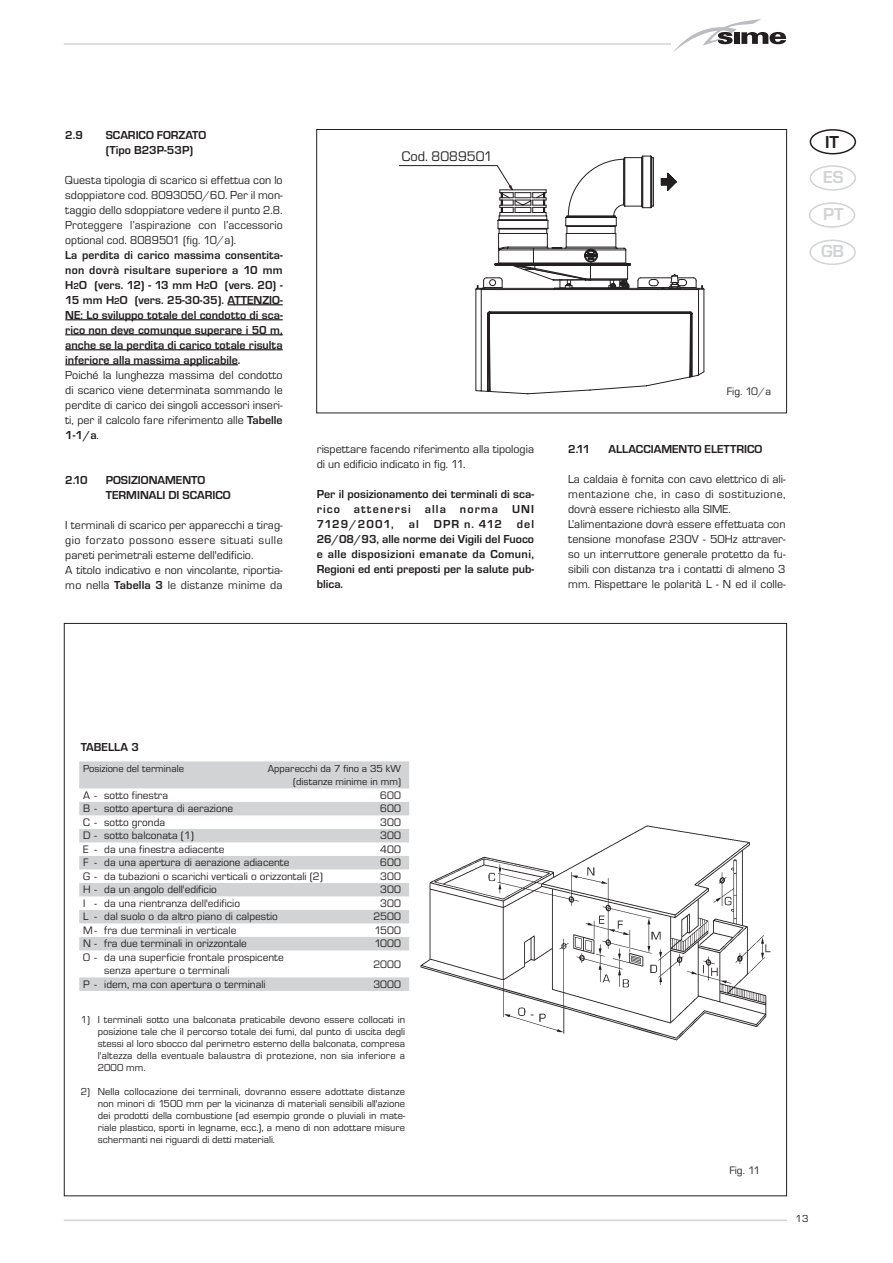
<style>
.page{position:relative;width:893px;height:1263px;background:#fff}
.page>*{position:absolute;margin:0;border:0;box-sizing:border-box;transform-origin:0 0}
.t1{font:700 18px/37.2px "Eurostile T";color:#d1d3d4;text-align:justify}
.t2{font:700 18px "Eurostile T";color:#231f20}
.t3{font:14.4px "Eurostile T";color:#231f20}
.t4{font:12px/15px "Eurostile T";color:#231f20}
.t5{font:700 12px/15px "Eurostile T";color:#231f20}
.t6{font:11.25px/13.5px "Eurostile T";color:#231f20}
.t7{font:10.5px/12px "Eurostile T";color:#231f20;text-align:justify}
.s1{font-size:9px}
.s2{font-weight:700}
</style>
<div class="page">
<hr style="left:64px;top:43px;width:723px;height:2px;background:#d1d3d4">
<hr style="left:64px;top:1220px;width:723px;height:1px;background:#d1d3d4">
<svg style="left:809px;top:129px;width:47px;height:25px"></svg>
<svg style="left:809px;top:165px;width:47px;height:26px"></svg>
<svg style="left:809px;top:202px;width:46px;height:26px"></svg>
<div style="left:671px;top:18px;width:116px;height:36px;background:#fff"></div>
<svg style="left:673px;top:19px;width:113px;height:33px"></svg>
<svg style="left:809px;top:240px;width:46px;height:25px"></svg>
<hr style="left:234px;top:304px;width:46px;height:1px;background:#231f20">
<hr style="left:65px;top:319px;width:87px;height:1px;background:#231f20">
<hr style="left:163px;top:319px;width:68px;height:1px;background:#231f20">
<hr style="left:240px;top:319px;width:40px;height:1px;background:#231f20">
<hr style="left:70px;top:334px;width:53px;height:1px;background:#231f20">
<hr style="left:129px;top:334px;width:50px;height:1px;background:#231f20">
<hr style="left:179px;top:334px;width:46px;height:1px;background:#231f20">
<hr style="left:236px;top:334px;width:47px;height:1px;background:#231f20">
<svg style="left:65px;top:349px;width:19px;height:1px"></svg>
<hr style="left:84px;top:349px;width:60px;height:1px;background:#231f20">
<svg style="left:144px;top:349px;width:14px;height:1px"></svg>
<hr style="left:158px;top:349px;width:39px;height:1px;background:#231f20">
<svg style="left:197px;top:349px;width:86px;height:1px"></svg>
<svg style="left:65px;top:364px;width:38px;height:1px"></svg>
<hr style="left:104px;top:364px;width:134px;height:1px;background:#231f20">
<img style="left:420px;top:825px;width:351px;height:216px">
<div style="left:79px;top:761px;width:330px;height:14px;background:#d1d3d4"></div>
<div style="left:79px;top:775px;width:330px;height:13px;background:#d1d3d4"></div>
<div style="left:79px;top:802px;width:330px;height:13px;background:#d1d3d4"></div>
<div style="left:79px;top:829px;width:330px;height:13px;background:#d1d3d4"></div>
<div style="left:79px;top:856px;width:330px;height:13px;background:#d1d3d4"></div>
<div style="left:79px;top:883px;width:330px;height:13px;background:#d1d3d4"></div>
<div style="left:79px;top:910px;width:330px;height:13px;background:#d1d3d4"></div>
<div style="left:79px;top:937px;width:330px;height:13px;background:#d1d3d4"></div>
<div style="left:79px;top:977px;width:330px;height:14px;background:#d1d3d4"></div>
<svg style="left:475px;top:156px;width:229px;height:238px"></svg>
<div style="left:316px;top:129px;width:471px;height:284px;border:1px solid #231f20"></div>
<p class="t5" style="left:65px;top:128px;width:19px">2.9</p>
<p class="t5" style="left:106px;top:128px;width:102px">SCARICO FORZATO (Tipo B23P-53P)</p>
<p class="t4" style="left:65px;top:173px;width:219px;text-align:justify">Questa tipologia di scarico si effettua con lo sdoppiatore cod. 8093050/60. Per il mon&shy;taggio dello sdoppiatore vedere il punto 2.8.<br>Proteggere l’aspirazione con l’accessorio optional cod. 8089501 (fig. 10/a).</p>
<p class="t5" style="left:65px;top:248px;width:219px;text-align:justify">La perdita di carico massima consentita&shy;non dovrà risultare superiore a 10 mm H<span class="s1">2</span>O (vers. 12) - 13 mm H<span class="s1">2</span>O (vers. 20) - 15 mm H<span class="s1">2</span>O (vers. 25-30-35). ATTENZIO-NE: Lo sviluppo totale del condotto di sca&shy;rico non deve comunque superare i 50 m, anche se la perdita di carico totale risulta inferiore alla massima applicabile.</p>
<p class="t4" style="left:65px;top:368px;width:219px;text-align:justify">Poiché la lunghezza massima del condotto di scarico viene determinata sommando le perdite di carico dei singoli accessori inseri&shy;ti, per il calcolo fare riferimento alle <span class="s2">Tabelle 1-1/a</span>.</p>
<p class="t5" style="left:65px;top:473px;width:24px">2.10</p>
<p class="t5" style="left:106px;top:473px;width:126px">POSIZIONAMENTO<br>TERMINALI DI SCARICO</p>
<p class="t4" style="left:65px;top:518px;width:219px">I terminali di scarico per apparecchi a tirag&shy;gio forzato possono essere situati sulle pareti perimetrali esterne dell'edificio.<br>A titolo indicativo e non vincolante, riportia&shy;mo nella <span class="s2">Tabella 3</span> le distanze minime da</p>
<p class="t3" style="left:402px;top:150px;width:92px">Cod. 8089501</p>
<p class="t4" style="left:317px;top:443px;width:219px">rispettare facendo riferimento alla tipologia di un edificio indicato in fig. 11.</p>
<p class="t5" style="left:317px;top:488px;width:219px;text-align:justify">Per il posizionamento dei terminali di sca&shy;rico attenersi alla norma UNI 7129/2001, al DPR n. 412 del 26/08/93, alle norme dei Vigili del Fuoco e alle disposizioni emanate da Comuni, Regioni ed enti preposti per la salute pub&shy;blica.</p>
<p class="t6" style="left:726px;top:386px;width:46px">Fig. 10/a</p>
<p class="t5" style="left:568px;top:443px;width:24px">2.11</p>
<p class="t5" style="left:608px;top:443px;width:155px">ALLACCIAMENTO ELETTRICO</p>
<p class="t4" style="left:568px;top:473px;width:219px">La caldaia è fornita con cavo elettrico di ali&shy;mentazione che, in caso di sostituzione, dovrà essere richiesto alla SIME.<br>L’alimentazione dovrà essere effettuata con tensione monofase 230V - 50Hz attraver&shy;so un interruttore generale protetto da fu&shy;sibili con distanza tra i contatti di almeno 3 mm. Rispettare le polarità L - N ed il colle-</p>
<h1 class="t2" style="left:825px;top:135px;width:15px">IT</h1>
<h1 class="t1" style="left:821px;top:160px;width:25px">ES PT GB</h1>
<p class="t5" style="left:81px;top:740px;width:60px">TABELLA 3</p>
<p class="t7" style="left:83px;top:763px;width:102px">Posizione del terminale</p>
<p class="t7" style="left:268px;top:763px;width:135px;line-height:13.5px;text-align:right">Apparecchi da 7 fino a 35 kW (distanze minime in mm)</p>
<p class="t6" style="left:83px;top:789px;width:87px">A - sotto finestra</p>
<p class="t6" style="left:380px;top:789px;width:22px">600</p>
<p class="t6" style="left:83px;top:803px;width:152px">B - sotto apertura di aerazione</p>
<p class="t6" style="left:380px;top:803px;width:22px">600</p>
<p class="t6" style="left:83px;top:816px;width:84px">C - sotto gronda</p>
<p class="t6" style="left:380px;top:816px;width:22px">300</p>
<p class="t6" style="left:83px;top:830px;width:112px">D - sotto balconata (1)</p>
<p class="t6" style="left:380px;top:830px;width:22px">300</p>
<p class="t6" style="left:83px;top:843px;width:143px">E - da una finestra adiacente</p>
<p class="t6" style="left:380px;top:843px;width:22px">400</p>
<p class="t6" style="left:83px;top:857px;width:208px">F - da una apertura di aerazione adiacente</p>
<p class="t6" style="left:380px;top:857px;width:22px">600</p>
<p class="t6" style="left:83px;top:870px;width:241px">G - da tubazioni o scarichi verticali o orizzontali (2)</p>
<p class="t6" style="left:380px;top:870px;width:22px">300</p>
<p class="t6" style="left:83px;top:884px;width:135px">H - da un angolo dell'edificio</p>
<p class="t6" style="left:380px;top:884px;width:22px">300</p>
<p class="t6" style="left:83px;top:897px;width:158px">I - da una rientranza dell'edificio</p>
<p class="t6" style="left:380px;top:897px;width:22px">300</p>
<p class="t6" style="left:83px;top:911px;width:196px">L - dal suolo o da altro piano di calpestio</p>
<p class="t6" style="left:373px;top:911px;width:29px">2500</p>
<p class="t6" style="left:83px;top:924px;width:155px">M - fra due terminali in verticale</p>
<p class="t6" style="left:374px;top:924px;width:28px">1500</p>
<p class="t6" style="left:83px;top:938px;width:165px">N - fra due terminali in orizzontale</p>
<p class="t6" style="left:374px;top:938px;width:28px">1000</p>
<p class="t6" style="left:104px;top:951px;width:181px;text-indent:-21px">O - da una superficie frontale prospicente senza aperture o terminali</p>
<p class="t6" style="left:373px;top:959px;width:29px">2000</p>
<p class="t6" style="left:83px;top:978px;width:184px">P - idem, ma con apertura o terminali</p>
<p class="t6" style="left:373px;top:978px;width:29px">3000</p>
<p class="t7" style="left:98px;top:1014px;width:309px;text-indent:-17px">1) I terminali sotto una balconata praticabile devono essere collocati in posizione tale che il percorso totale dei fumi, dal punto di uscita degli stessi al loro sbocco dal perimetro esterno della balconata, compresa l'altezza della eventuale balaustra di protezione, non sia inferiore a 2000 mm.</p>
<p class="t7" style="left:98px;top:1086px;width:309px;text-indent:-17px">2) Nella collocazione dei terminali, dovranno essere adottate distanze non minori di 1500 mm per la vicinanza di materiali sensibili all'azione dei prodotti della combustione (ad esempio gronde o pluviali in mate&shy;riale plastico, sporti in legname, ecc.), a meno di non adottare misure schermanti nei riguardi di detti materiali.</p>
<p class="t6" style="left:729px;top:1165px;width:32px">Fig. 11</p>
<p class="t7" style="left:795px;top:1213px;width:14px">13</p>
</div>
